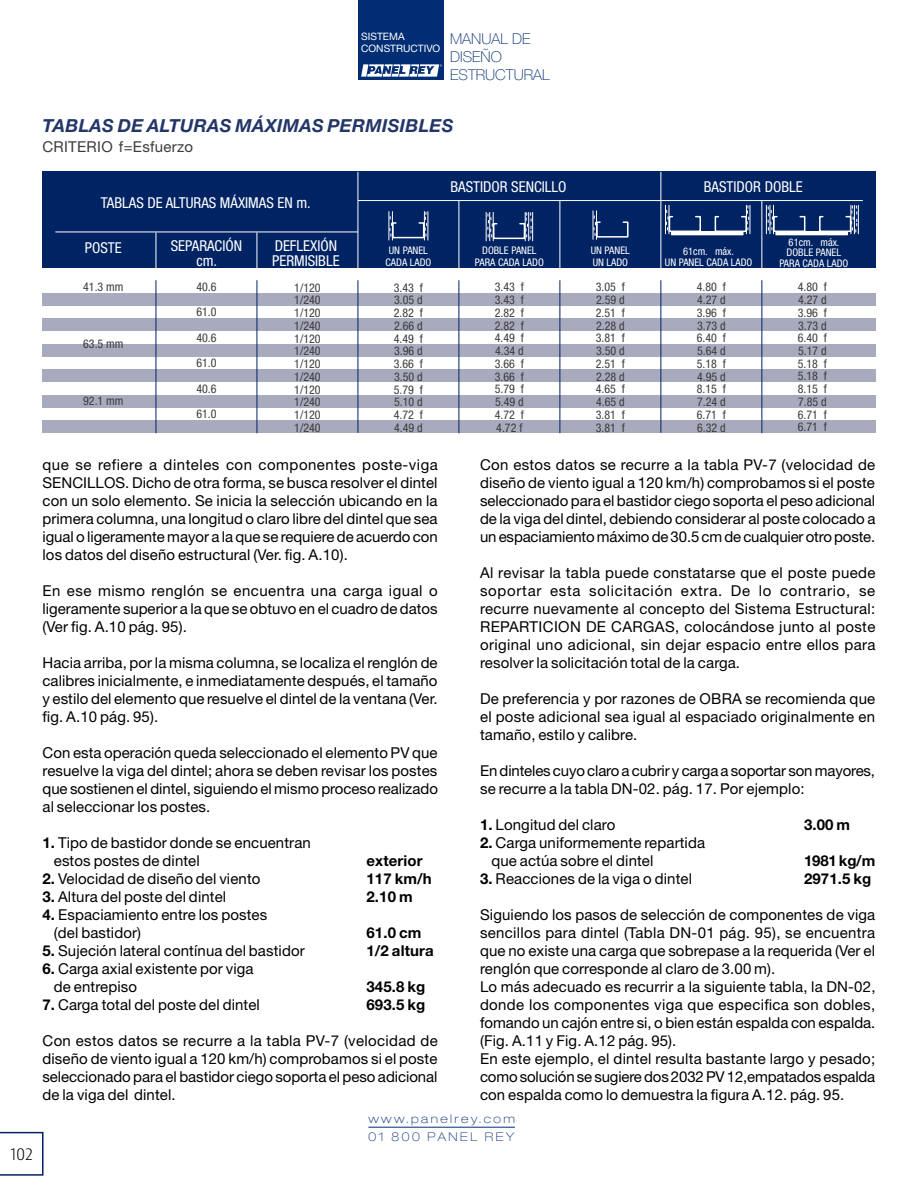
<style>
.page{position:relative;width:918px;height:1188px;background:#fff}
.page>*{position:absolute;margin:0;border:0;box-sizing:border-box;transform-origin:0 0}
.t1{font:italic 700 18px "Helvetica Neue LT Std";letter-spacing:.02em;color:#233669}
.t2{font:300 18px "Bernino Sans Offc Nr";color:#000}
.t3{font:15px/18px "Helvetica Neue LT Std";letter-spacing:.01em;color:#000;text-align:justify}
.t4{font:15px/18px "Helvetica Neue LT Std";letter-spacing:-.01em;color:#000}
.t5{font:condensed 15px/15px "Helvetica Neue LT Std";color:#fff;text-align:center}
.t6{font:700 15px "Helvetica Neue LT Std";letter-spacing:.01em;color:#000}
.t7{font:100 15px/18px "Helvetica Neue LT Pro";color:#002d74}
.t8{font:15px "Helvetica Neue LT Std";letter-spacing:.02em;color:#3c3c3b}
.t9{font:condensed 12px/12.8px "Helvetica Neue LT Std";color:#3c3c3b;text-align:justify}
.t10{font:100 expanded 12px/18.3px "Helvetica Neue LT Pro";letter-spacing:.2em;color:#002d74}
.t11{font:condensed 10.5px/12px "Helvetica Neue LT Std";color:#fff;text-align:center}
.t12{font:10.2px/12.3px "Helvetica Neue LT Pro";color:#fff}
.s1{font-weight:700}
</style>
<div class="page">
<div style="left:358px;top:0;width:85px;height:80px;background:#002d74"></div>
<svg style="left:361px;top:64px;width:81px;height:13px"></svg>
<hr style="left:368px;top:1127px;width:147px;height:1px;background:#002d74">
<svg style="left:0;top:1132px;width:44px;height:44px"></svg>
<div style="left:43px;top:293px;width:833px;height:13px;background:#a8aabe"></div>
<div style="left:43px;top:318px;width:833px;height:13px;background:#a8aabe"></div>
<div style="left:43px;top:344px;width:833px;height:13px;background:#a8aabe"></div>
<div style="left:43px;top:369px;width:833px;height:13px;background:#a8aabe"></div>
<div style="left:43px;top:395px;width:833px;height:13px;background:#a8aabe"></div>
<div style="left:43px;top:420px;width:833px;height:13px;background:#a8aabe"></div>
<div style="left:43px;top:172px;width:833px;height:96px;background:#002364"></div>
<hr style="left:358px;top:172px;width:1px;height:96px;background:#fff">
<hr style="left:661px;top:172px;width:1px;height:96px;background:#fff">
<hr style="left:156px;top:233px;width:1px;height:36px;background:#fff">
<hr style="left:257px;top:233px;width:1px;height:36px;background:#fff">
<hr style="left:459px;top:201px;width:1px;height:68px;background:#fff">
<hr style="left:560px;top:201px;width:1px;height:68px;background:#fff">
<hr style="left:761px;top:201px;width:1px;height:68px;background:#fff">
<hr style="left:358px;top:200px;width:505px;height:1px;background:#fff">
<hr style="left:55px;top:232px;width:303px;height:1px;background:#fff">
<svg style="left:486px;top:212px;width:47px;height:29px"></svg>
<svg style="left:593px;top:211px;width:36px;height:28px"></svg>
<svg style="left:389px;top:212px;width:40px;height:28px"></svg>
<hr style="left:358px;top:280px;width:1px;height:153px;background:#002364">
<hr style="left:661px;top:280px;width:1px;height:153px;background:#002364">
<hr style="left:156px;top:280px;width:1px;height:153px;background:#002364">
<hr style="left:257px;top:280px;width:1px;height:153px;background:#002364">
<hr style="left:459px;top:280px;width:1px;height:153px;background:#002364">
<hr style="left:560px;top:280px;width:1px;height:153px;background:#002364">
<hr style="left:761px;top:280px;width:1px;height:153px;background:#002364">
<div style="left:671px;top:231px;width:72px;height:4px;border:1px solid #fff"></div>
<svg style="left:665px;top:205px;width:86px;height:29px"></svg>
<div style="left:776px;top:231px;width:72px;height:4px;border:1px solid #fff"></div>
<svg style="left:766px;top:205px;width:93px;height:29px"></svg>
<p class="t12" style="left:361px;top:30px;width:81px">SISTEMA<br>CONSTRUCTIVO</p>
<p class="t7" style="left:450px;top:29px;width:101px">MANUAL DE<br>DISEÑO<br>ESTRUCTURAL</p>
<p class="t1" style="left:43px;top:114px;width:413px">TABLAS DE ALTURAS MÁXIMAS PERMISIBLES</p>
<p class="t8" style="left:43px;top:138px;width:152px">CRITERIO f=Esfuerzo</p>
<p class="t5" style="left:101px;top:195px;width:211px">TABLAS DE ALTURAS MÁXIMAS EN m.</p>
<p class="t5" style="left:171px;top:238px;width:73px">SEPARACIÓN cm.</p>
<p class="t5" style="left:272px;top:238px;width:69px;text-align:left">DEFLEXIÓN<br>PERMISIBLE</p>
<p class="t5" style="left:85px;top:240px;width:38px">POSTE</p>
<p class="t11" style="left:385px;top:244px;width:47px">UN PANEL<br>CADA LADO</p>
<p class="t5" style="left:450px;top:179px;width:118px">BASTIDOR SENCILLO</p>
<p class="t5" style="left:704px;top:179px;width:100px">BASTIDOR DOBLE</p>
<p class="t11" style="left:475px;top:244px;width:71px">DOBLE PANEL<br>PARA CADA LADO</p>
<p class="t11" style="left:591px;top:244px;width:41px;text-align:left">UN PANEL<br>UN LADO</p>
<p class="t11" style="left:683px;top:246px;width:52px">61cm. máx.</p>
<p class="t11" style="left:665px;top:256px;width:89px">UN PANEL CADA LADO</p>
<p class="t11" style="left:789px;top:236px;width:52px">61cm. máx.</p>
<p class="t11" style="left:779px;top:247px;width:71px;line-height:10.5px">DOBLE PANEL<br>PARA CADA LADO</p>
<p class="t9" style="left:83px;top:280px;width:42px">41.3 mm</p>
<p class="t9" style="left:83px;top:337px;width:42px">63.5 mm</p>
<p class="t9" style="left:83px;top:394px;width:42px">92.1 mm</p>
<p class="t9" style="left:196px;top:274px;width:22px;line-height:25.5px">40.6<br>61.0<br>40.6<br>61.0<br>40.6<br>61.0</p>
<p class="t9" style="left:294px;top:281px;width:28px">1/120<br>1/240<br>1/120<br>1/240<br>1/120<br>1/240<br>1/120<br>1/240<br>1/120<br>1/240<br>1/120<br>1/240</p>
<p class="t9" style="left:394px;top:281px;width:31px">3.43 f 3.05 d 2.82 f 2.66 d 4.49 f 3.96 d 3.66 f 3.50 d 5.79 f 5.10 d 4.72 f 4.49 d</p>
<p class="t9" style="left:495px;top:281px;width:31px">3.43 f 3.43 f 2.82 f 2.82 f 4.49 f 4.34 d 3.66 f 3.66 f 5.79 f 5.49 d 4.72 f 4.72 f</p>
<p class="t9" style="left:596px;top:281px;width:31px">3.05 f 2.59 d 2.51 f 2.28 d 3.81 f 3.50 d 2.51 f 2.28 d 4.65 f 4.65 d 3.81 f 3.81 f</p>
<p class="t9" style="left:697px;top:281px;width:31px">4.80 f 4.27 d 3.96 f 3.73 d 6.40 f 5.64 d 5.18 f 4.95 d 8.15 f 7.24 d 6.71 f 6.32 d</p>
<p class="t9" style="left:798px;top:281px;width:31px">4.80 f 4.27 d 3.96 f 3.73 d 6.40 f 5.17 d 5.18 f 5.18 f 8.15 f 7.85 d 6.71 f 6.71 f</p>
<p class="t2" style="left:11px;top:1144px;width:24px">102</p>
<p class="t3" style="left:43px;top:455px;width:397px">que se refiere a dinteles con componentes poste-viga SENCILLOS. Dicho de otra forma, se busca resolver el dintel con un solo elemento. Se inicia la selección ubicando en la primera columna, una longitud o claro libre del dintel que sea igual o ligeramente mayor a la que se requiere de acuerdo con los datos del diseño estructural (Ver. fig. A.10).</p>
<p class="t3" style="left:43px;top:581px;width:397px">En ese mismo renglón se encuentra una carga igual o ligeramente superior a la que se obtuvo en el cuadro de datos (Ver fig. A.10 pág. 95).</p>
<p class="t3" style="left:43px;top:653px;width:397px">Hacia arriba, por la misma columna, se localiza el renglón de calibres inicialmente, e inmediatamente después, el tamaño y estilo del elemento que resuelve el dintel de la ventana (Ver. fig. A.10 pág. 95).</p>
<p class="t3" style="left:43px;top:743px;width:397px">Con esta operación queda seleccionado el elemento PV que resuelve la viga del dintel; ahora se deben revisar los postes que sostienen el dintel, siguiendo el mismo proceso realizado al seleccionar los postes.</p>
<p class="t3" style="left:54px;top:833px;width:259px;text-indent:-11px"><span class="s1">1.</span> Tipo de bastidor donde se encuentran estos postes de dintel</p>
<p class="t6" style="left:367px;top:851px;width:58px">exterior</p>
<p class="t3" style="left:43px;top:869px;width:220px"><span class="s1">2.</span> Velocidad de diseño del viento</p>
<p class="t6" style="left:367px;top:869px;width:67px">117 km/h</p>
<p class="t3" style="left:43px;top:887px;width:185px"><span class="s1">3.</span> Altura del poste del dintel</p>
<p class="t6" style="left:367px;top:887px;width:48px">2.10 m</p>
<p class="t3" style="left:54px;top:905px;width:215px;text-indent:-11px"><span class="s1">4.</span> Espaciamiento entre los postes (del bastidor)</p>
<p class="t6" style="left:367px;top:923px;width:56px">61.0 cm</p>
<p class="t3" style="left:43px;top:941px;width:264px"><span class="s1">5.</span> Sujeción lateral contínua del bastidor</p>
<p class="t6" style="left:367px;top:941px;width:69px">1/2 altura</p>
<p class="t3" style="left:54px;top:959px;width:201px;text-indent:-11px"><span class="s1">6.</span> Carga axial existente por viga de entrepiso</p>
<p class="t6" style="left:367px;top:977px;width:60px">345.8 kg</p>
<p class="t3" style="left:43px;top:995px;width:219px"><span class="s1">7.</span> Carga total del poste del dintel</p>
<p class="t6" style="left:367px;top:995px;width:60px">693.5 kg</p>
<p class="t3" style="left:43px;top:1031px;width:397px">Con estos datos se recurre a la tabla PV-7 (velocidad de diseño de viento igual a 120 km/h) comprobamos si el poste seleccionado para el bastidor ciego soporta el peso adicional de la viga del dintel.</p>
<p class="t3" style="left:480px;top:455px;width:397px">Con estos datos se recurre a la tabla PV-7 (velocidad de diseño de viento igual a 120 km/h) comprobamos si el poste seleccionado para el bastidor ciego soporta el peso adicional de la viga del dintel, debiendo considerar al poste colocado a un espaciamiento máximo de 30.5 cm de cualquier otro poste.</p>
<p class="t3" style="left:480px;top:563px;width:397px">Al revisar la tabla puede constatarse que el poste puede soportar esta solicitación extra. De lo contrario, se recurre nuevamente al concepto del Sistema Estructural:<br>REPARTICION DE CARGAS, colocándose junto al poste original uno adicional, sin dejar espacio entre ellos para resolver la solicitación total de la carga.</p>
<p class="t3" style="left:480px;top:689px;width:397px">De preferencia y por razones de OBRA se recomienda que el poste adicional sea igual al espaciado originalmente en tamaño, estilo y calibre.</p>
<p class="t4" style="left:480px;top:761px;width:397px">En dinteles cuyo claro a cubrir y carga a soportar son mayores, se recurre a la tabla DN-02. pág. 17. Por ejemplo:</p>
<p class="t3" style="left:480px;top:815px;width:137px"><span class="s1">1.</span> Longitud del claro</p>
<p class="t6" style="left:804px;top:815px;width:48px">3.00 m</p>
<p class="t3" style="left:491px;top:833px;width:215px;text-indent:-11px"><span class="s1">2.</span> Carga uniformemente repartida que actúa sobre el dintel</p>
<p class="t6" style="left:804px;top:851px;width:73px">1981 kg/m</p>
<p class="t3" style="left:480px;top:869px;width:214px"><span class="s1">3.</span> Reacciones de la viga o dintel</p>
<p class="t6" style="left:804px;top:869px;width:69px">2971.5 kg</p>
<p class="t3" style="left:480px;top:905px;width:397px;text-align:left">Siguiendo los pasos de selección de componentes de viga sencillos para dintel (Tabla DN-01 pág. 95), se encuentra que no existe una carga que sobrepase a la requerida (Ver el renglón que corresponde al claro de 3.00 m).<br>Lo más adecuado es recurrir a la siguiente tabla, la DN-02, donde los componentes viga que especifica son dobles, fomando un cajón entre si, o bien están espalda con espalda. (Fig. A.11 y Fig. A.12 pág. 95).<br>En este ejemplo, el dintel resulta bastante largo y pesado; como solución se sugiere dos 2032 PV 12,empatados espalda con espalda como lo demuestra la figura A.12. pág. 95.</p>
<p class="t10" style="left:368px;top:1109px;width:148px">www.panelrey.com<br>01 800 PANEL REY</p>
</div>
